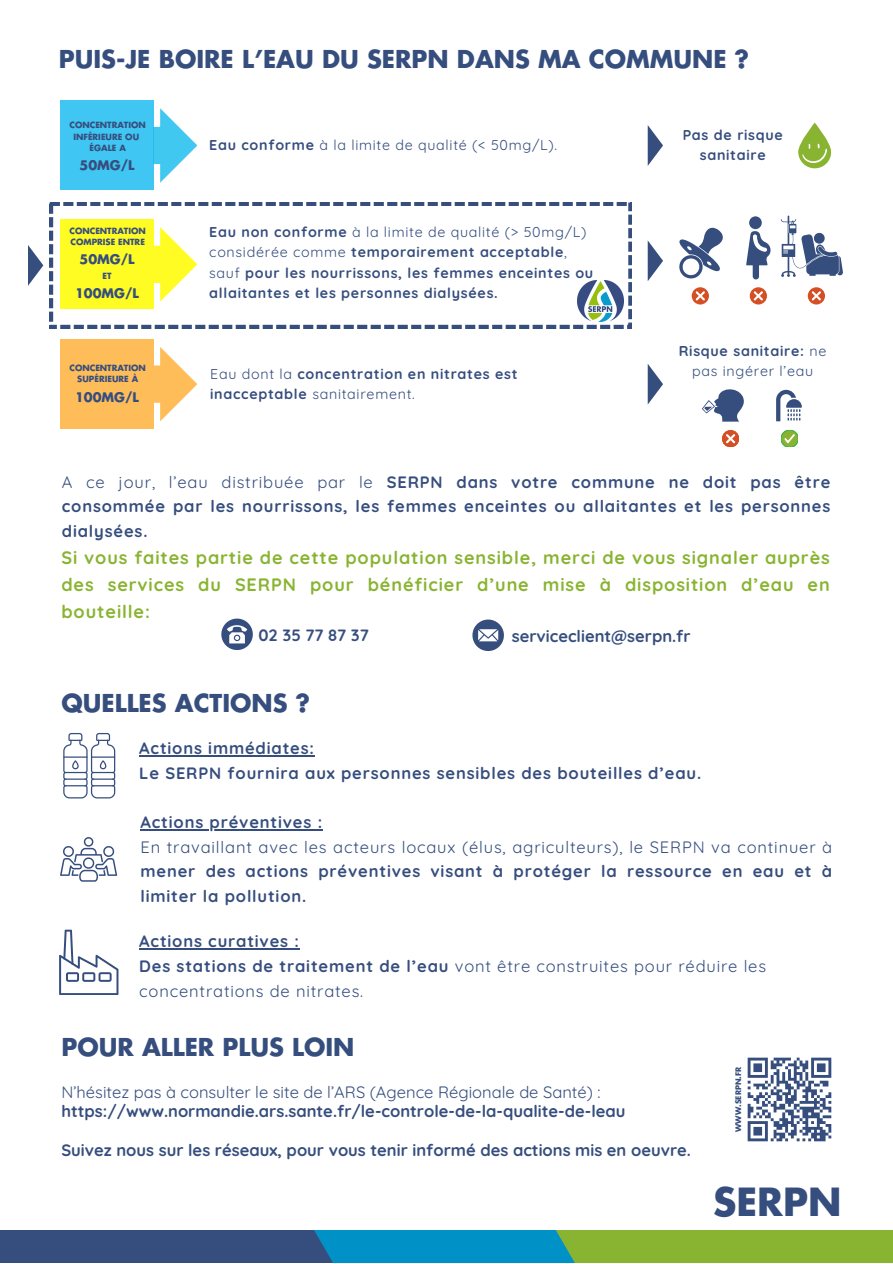
<style>
.page{position:relative;width:893px;height:1264px;background:#fff}
.page>*{position:absolute;margin:0;border:0;box-sizing:border-box;transform-origin:0 0}
.t1{font:700 37.95px "Futura LT Pro";color:#364e7e}
.t2{font:700 24px "Futura LT Pro";color:#364e7e}
.t3{font:700 18px/27px "Quicksand";letter-spacing:.05em;color:#89b431;text-align:justify}
.t4{font:700 16.5px/24.8px "Quicksand";letter-spacing:.05em;color:#364e7e;text-align:justify}
.t5{font:700 16.5px "Quicksand";color:#364e7e}
.t6{font:16.5px/24.8px "Quicksand";letter-spacing:.05em;color:#364e7e}
.t7{font:16.5px "Quicksand";color:#364e7e}
.t8{font:700 14.25px/20.2px "Quicksand";letter-spacing:.05em;color:#364e7e}
.t9{font:14.25px/20.2px "Quicksand";letter-spacing:.05em;color:#364e7e;text-align:center}
.t10{font:700 12.9px "Futura LT Pro";color:#364e7e}
.t11{font:700 8.4px "Futura LT Pro";color:#364e7e}
.t12{font:700 7.5px "Futura LT Pro";color:#364e7e}
.s1{font-weight:700}
.s2{font-weight:400}
</style>
<div class="page">
<svg style="left:59px;top:929px;width:59px;height:65px"></svg>
<svg style="left:60px;top:837px;width:57px;height:44px"></svg>
<svg style="left:221px;top:618px;width:32px;height:32px"></svg>
<svg style="left:472px;top:619px;width:32px;height:32px"></svg>
<div style="left:369px;top:1229px;width:523px;height:33px;background:#89b431"></div>
<div style="left:0;top:1229px;width:664px;height:33px;background:#364e7e"></div>
<svg style="left:314px;top:1229px;width:354px;height:33px;background:#2f9c9b"></svg>
<div style="left:749px;top:216px;width:12px;height:13px;background:#364e7e;border-radius:50%"></div>
<svg style="left:746px;top:231px;width:24px;height:48px"></svg>
<svg style="left:679px;top:228px;width:44px;height:51px"></svg>
<svg style="left:154px;top:108px;width:43px;height:75px"></svg>
<div style="left:60px;top:101px;width:94px;height:89px;background:#40c6f2"></div>
<svg style="left:154px;top:347px;width:43px;height:74px"></svg>
<div style="left:60px;top:339px;width:94px;height:90px;background:#ffbd59"></div>
<svg style="left:647px;top:125px;width:16px;height:41px"></svg>
<svg style="left:50px;top:203px;width:581px;height:125px"></svg>
<img style="left:577px;top:281px;width:46px;height:40px">
<svg style="left:798px;top:123px;width:32px;height:45px"></svg>
<svg style="left:802px;top:143px;width:25px;height:20px"></svg>
<svg style="left:776px;top:390px;width:25px;height:31px"></svg>
<svg style="left:702px;top:389px;width:42px;height:32px"></svg>
<div style="left:722px;top:430px;width:16px;height:17px;background:#d44f24;border-radius:50%"></div>
<svg style="left:726px;top:434px;width:9px;height:9px"></svg>
<svg style="left:781px;top:430px;width:16px;height:17px"></svg>
<div style="left:781px;top:430px;width:16px;height:17px;border:1px solid #3fb24f;border-radius:50%"></div>
<svg style="left:784px;top:434px;width:10px;height:9px"></svg>
<svg style="left:691px;top:287px;width:17px;height:17px"></svg>
<svg style="left:695px;top:291px;width:10px;height:9px"></svg>
<svg style="left:749px;top:287px;width:17px;height:17px"></svg>
<svg style="left:753px;top:291px;width:10px;height:9px"></svg>
<svg style="left:647px;top:240px;width:16px;height:41px"></svg>
<svg style="left:647px;top:364px;width:16px;height:40px"></svg>
<svg style="left:747px;top:1057px;width:85px;height:85px"></svg>
<svg style="left:28px;top:245px;width:15px;height:41px"></svg>
<svg style="left:780px;top:215px;width:62px;height:62px"></svg>
<svg style="left:807px;top:287px;width:17px;height:17px"></svg>
<svg style="left:811px;top:291px;width:10px;height:9px"></svg>
<hr style="left:139px;top:948px;width:161px;height:1px;background:#364e7e">
<hr style="left:140px;top:829px;width:183px;height:1px;background:#364e7e">
<hr style="left:139px;top:755px;width:176px;height:1px;background:#364e7e">
<svg style="left:63px;top:733px;width:52px;height:65px"></svg>
<p class="t2" style="left:59px;top:49px;width:692px">PUIS-JE BOIRE L’EAU DU SERPN DANS MA COMMUNE ?</p>
<p class="t11" style="left:69px;top:121px;width:78px">CONCENTRATION</p>
<p class="t11" style="left:73px;top:133px;width:67px">INFÉRIEURE OU</p>
<p class="t11" style="left:90px;top:144px;width:38px">ÉGALE A</p>
<p class="t9" style="left:209px;top:134px;width:349px"><span class="s1">Eau conforme</span> à la limite de qualité (&lt; 50mg/L).</p>
<p class="t10" style="left:79px;top:159px;width:57px">50MG/L</p>
<p class="t11" style="left:69px;top:227px;width:78px">CONCENTRATION</p>
<p class="t11" style="left:71px;top:238px;width:76px">COMPRISE ENTRE</p>
<p class="t10" style="left:79px;top:253px;width:57px">50MG/L</p>
<p class="t11" style="left:102px;top:272px;width:11px">ET</p>
<p class="t10" style="left:75px;top:287px;width:65px">100MG/L</p>
<p class="t11" style="left:69px;top:363px;width:78px">CONCENTRATION</p>
<p class="t11" style="left:77px;top:375px;width:62px">SUPÉRIEURE À</p>
<p class="t10" style="left:75px;top:392px;width:65px">100MG/L</p>
<p class="t8" style="left:209px;top:221px;width:385px">Eau non conforme <span class="s2">à la limite de qualité (&gt; 50mg/L) considérée comme</span> temporairement acceptable<span class="s2">, sauf</span> pour les nourrissons, les femmes enceintes ou allaitantes et les personnes dialysées.</p>
<p class="t8" style="left:210px;top:363px;width:309px"><span class="s2">Eau dont la</span> concentration en nitrates est inacceptable <span class="s2">sanitairement.</span></p>
<p class="t8" style="left:682px;top:124px;width:102px;text-align:center">Pas de risque sanitaire</p>
<p class="t9" style="left:678px;top:340px;width:149px"><span class="s1">Risque sanitaire:</span> ne pas ingérer l’eau</p>
<p class="t4" style="left:62px;top:469px;width:770px"><span class="s2">A ce jour, l’eau distribuée par le</span> SERPN dans votre commune ne doit pas être consommée par les nourrissons, les femmes enceintes ou allaitantes et les personnes dialysées.</p>
<p class="t3" style="left:61px;top:543px;width:769px">Si vous faites partie de cette population sensible, merci de vous signaler auprès des services du SERPN pour bénéficier d’une mise à disposition d’eau en bouteille:</p>
<p class="t4" style="left:258px;top:622px;width:112px">02 35 77 87 37</p>
<p class="t5" style="left:511px;top:625px;width:180px">serviceclient@serpn.fr</p>
<p class="t2" style="left:61px;top:692px;width:250px">QUELLES ACTIONS ?</p>
<p class="t4" style="left:139px;top:735px;width:176px">Actions immédiates:</p>
<p class="t4" style="left:139px;top:760px;width:563px">Le SERPN fournira aux personnes sensibles des bouteilles d’eau.</p>
<p class="t4" style="left:140px;top:809px;width:183px">Actions préventives :</p>
<p class="t4" style="left:140px;top:834px;width:693px"><span class="s2">En travaillant avec les acteurs locaux (élus, agriculteurs), le SERPN va continuer à </span>mener des actions préventives visant à protéger la ressource en eau et à limiter la pollution.</p>
<p class="t4" style="left:139px;top:928px;width:161px">Actions curatives :</p>
<p class="t6" style="left:139px;top:953px;width:628px"><span class="s1">Des stations de traitement de l’eau</span> vont être construites pour réduire les concentrations de nitrates.</p>
<p class="t2" style="left:61px;top:1036px;width:294px">POUR ALLER PLUS LOIN</p>
<p class="t7" style="left:61px;top:1081px;width:540px">N’hésitez pas à consulter le site de l’ARS (Agence Régionale de Santé) :</p>
<p class="t5" style="left:61px;top:1100px;width:565px">https://www.normandie.ars.sante.fr/le-controle-de-la-qualite-de-leau</p>
<p class="t5" style="left:61px;top:1139px;width:631px">Suivez nous sur les réseaux, pour vous tenir informé des actions mis en oeuvre.</p>
<p class="t12" style="left:735px;top:1131px;width:66px;rotate:-90deg">WWW.SERPN.FR</p>
<p class="t1" style="left:713px;top:1185px;width:130px">SERPN</p>
</div>
